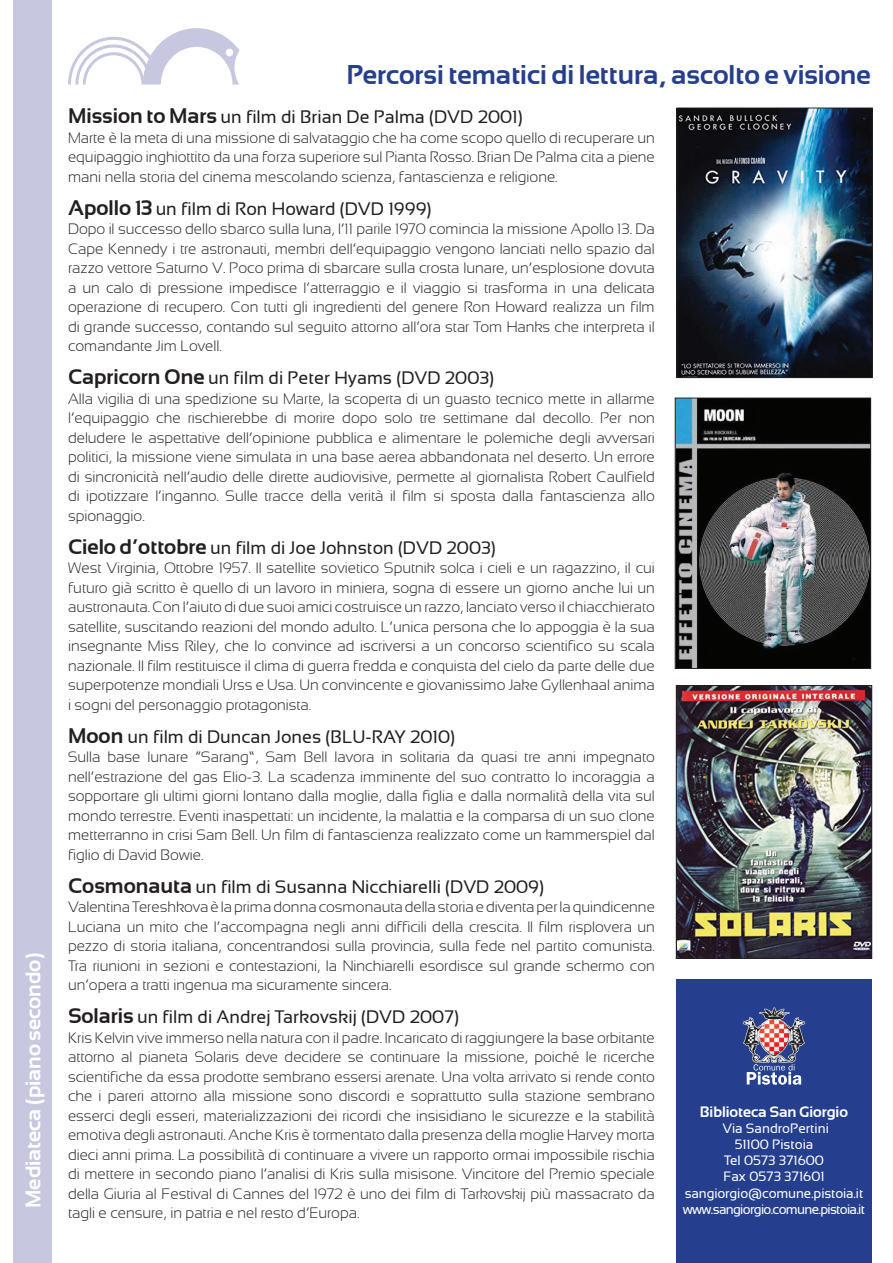
<style>
.page{position:relative;width:893px;height:1263px;background:#fff}
.page>*{position:absolute;margin:0;border:0;box-sizing:border-box;transform-origin:0 0}
.t1{font:700 27px "Sansation";color:#253f8e}
.t2{font:700 21px "Sansation";color:#fff}
.t3{font:18px "Sansation";color:#231f20}
.t4{font:300 15px/19.5px "Sansation";color:#231f20;text-align:justify}
.t5{font:700 15px "Sansation";color:#fff}
.t6{font:13.5px/16.2px "Sansation";letter-spacing:-.01em;color:#fff;text-align:center}
.s1{font-weight:700;font-size:21px}
</style>
<div class="page">
<svg style="left:68px;top:28px;width:172px;height:57px"></svg>
<div style="left:676px;top:979px;width:196px;height:284px;background:#253f8e"></div>
<img style="left:742px;top:1007px;width:64px;height:56px">
<svg style="left:747px;top:1064px;width:54px;height:21px"></svg>
<div style="left:14px;top:0;width:38px;height:1263px;background:#c7c7e0"></div>
<img style="left:678px;top:687px;width:192px;height:269px">
<div style="left:676px;top:685px;width:196px;height:273px;border:1px solid #231f20"></div>
<img style="left:677px;top:400px;width:192px;height:266px">
<div style="left:675px;top:398px;width:196px;height:270px;border:1px solid #231f20"></div>
<img style="left:679px;top:110px;width:191px;height:266px">
<div style="left:677px;top:108px;width:195px;height:270px;border:1px solid #231f20"></div>
<h2 class="t2" style="left:21px;top:1208px;width:257px;rotate:-90deg">Mediateca (piano secondo)</h2>
<h1 class="t1" style="left:346px;top:59px;width:526px">Percorsi tematici di lettura, ascolto e visione</h1>
<p class="t3" style="left:68px;top:107px;width:456px"><span class="s1">Mission to Mars</span> un film di Brian De Palma (DVD 2001)</p>
<p class="t4" style="left:68px;top:128px;width:588px">Marte è la meta di una missione di salvataggio che ha come scopo quello di recuperare un equipaggio inghiottito da una forza superiore sul Pianta Rosso. Brian De Palma cita a piene mani nella storia del cinema mescolando scienza, fantascienza e religione.</p>
<p class="t3" style="left:68px;top:199px;width:365px"><span class="s1">Apollo 13</span> un film di Ron Howard (DVD 1999)</p>
<p class="t4" style="left:68px;top:219px;width:588px">Dopo il successo dello sbarco sulla luna, l’11 parile 1970 comincia la missione Apollo 13. Da Cape Kennedy i tre astronauti, membri dell’equipaggio vengono lanciati nello spazio dal razzo vettore Saturno V. Poco prima di sbarcare sulla crosta lunare, un’esplosione dovuta a un calo di pressione impedisce l’atterraggio e il viaggio si trasforma in una delicata operazione di recupero. Con tutti gli ingredienti del genere Ron Howard realizza un film di grande successo, contando sul seguito attorno all’ora star Tom Hanks che interpreta il comandante Jim Lovell.</p>
<p class="t3" style="left:68px;top:368px;width:428px"><span class="s1">Capricorn One</span> un film di Peter Hyams (DVD 2003)</p>
<p class="t4" style="left:68px;top:389px;width:588px">Alla vigilia di una spedizione su Marte, la scoperta di un guasto tecnico mette in allarme l’equipaggio che rischierebbe di morire dopo solo tre settimane dal decollo. Per non deludere le aspettative dell’opinione pubblica e alimentare le polemiche degli avversari politici, la missione viene simulata in una base aerea abbandonata nel deserto. Un errore di sincronicità nell’audio delle dirette audiovisive, permette al giornalista Robert Caulfield di ipotizzare l’inganno. Sulle tracce della verità il film si sposta dalla fantascienza allo spionaggio.</p>
<p class="t3" style="left:68px;top:538px;width:429px"><span class="s1">Cielo d’ottobre</span> un film di Joe Johnston (DVD 2003)</p>
<p class="t4" style="left:68px;top:558px;width:588px">West Virginia, Ottobre 1957. Il satellite sovietico Sputnik solca i cieli e un ragazzino, il cui futuro già scritto è quello di un lavoro in miniera, sogna di essere un giorno anche lui un austronauta. Con l’aiuto di due suoi amici costruisce un razzo, lanciato verso il chiacchierato satellite, suscitando reazioni del mondo adulto. L’unica persona che lo appoggia è la sua insegnante Miss Riley, che lo convince ad iscriversi a un concorso scientifico su scala nazionale. Il film restituisce il clima di guerra fredda e conquista del cielo da parte delle due superpotenze mondiali Urss e Usa. Un convincente e giovanissimo Jake Gyllenhaal anima i sogni del personaggio protagonista.</p>
<p class="t3" style="left:68px;top:727px;width:389px"><span class="s1">Moon</span> un film di Duncan Jones (BLU-RAY 2010)</p>
<p class="t4" style="left:68px;top:747px;width:588px">Sulla base lunare “Sarang”, Sam Bell lavora in solitaria da quasi tre anni impegnato nell’estrazione del gas Elio-3. La scadenza imminente del suo contratto lo incoraggia a sopportare gli ultimi giorni lontano dalla moglie, dalla figlia e dalla normalità della vita sul mondo terrestre. Eventi inaspettati: un incidente, la malattia e la comparsa di un suo clone metterranno in crisi Sam Bell. Un film di fantascienza realizzato come un kammerspiel dal figlio di David Bowie.</p>
<p class="t3" style="left:68px;top:877px;width:478px"><span class="s1">Cosmonauta</span> un film di Susanna Nicchiarelli (DVD 2009)</p>
<p class="t4" style="left:68px;top:897px;width:588px">Valentina Tereshkova è la prima donna cosmonauta della storia e diventa per la quindicenne Luciana un mito che l’accompagna negli anni difficili della crescita. Il film risplovera un pezzo di storia italiana, concentrandosi sulla provincia, sulla fede nel partito comunista.<br>Tra riunioni in sezioni e contestazioni, la Ninchiarelli esordisce sul grande schermo con un’opera a tratti ingenua ma sicuramente sincera.</p>
<p class="t3" style="left:68px;top:1007px;width:392px"><span class="s1">Solaris</span> un film di Andrej Tarkovskij (DVD 2007)</p>
<p class="t4" style="left:68px;top:1028px;width:588px">Kris Kelvin vive immerso nella natura con il padre. Incaricato di raggiungere la base orbitante attorno al pianeta Solaris deve decidere se continuare la missione, poiché le ricerche scientifiche da essa prodotte sembrano essersi arenate. Una volta arrivato si rende conto che i pareri attorno alla missione sono discordi e soprattutto sulla stazione sembrano esserci degli esseri, materializzazioni dei ricordi che insisidiano le sicurezze e la stabilità emotiva degli astronauti. Anche Kris è tormentato dalla presenza della moglie Harvey morta dieci anni prima. La possibilità di continuare a vivere un rapporto ormai impossibile rischia di mettere in secondo piano l’analisi di Kris sulla misisone. Vincitore del Premio speciale della Giuria al Festival di Cannes del 1972 è uno dei film di Tarkovskij più massacrato da tagli e censure, in patria e nel resto d’Europa.</p>
<p class="t5" style="left:700px;top:1103px;width:150px">Biblioteca San Giorgio</p>
<p class="t6" style="left:683px;top:1120px;width:184px">Via SandroPertini<br>51100 Pistoia<br>Tel 0573 371600<br>Fax 0573 371601 sangiorgio@comune.pistoia.it www.sangiorgio.comune.pistoia.it</p>
</div>
